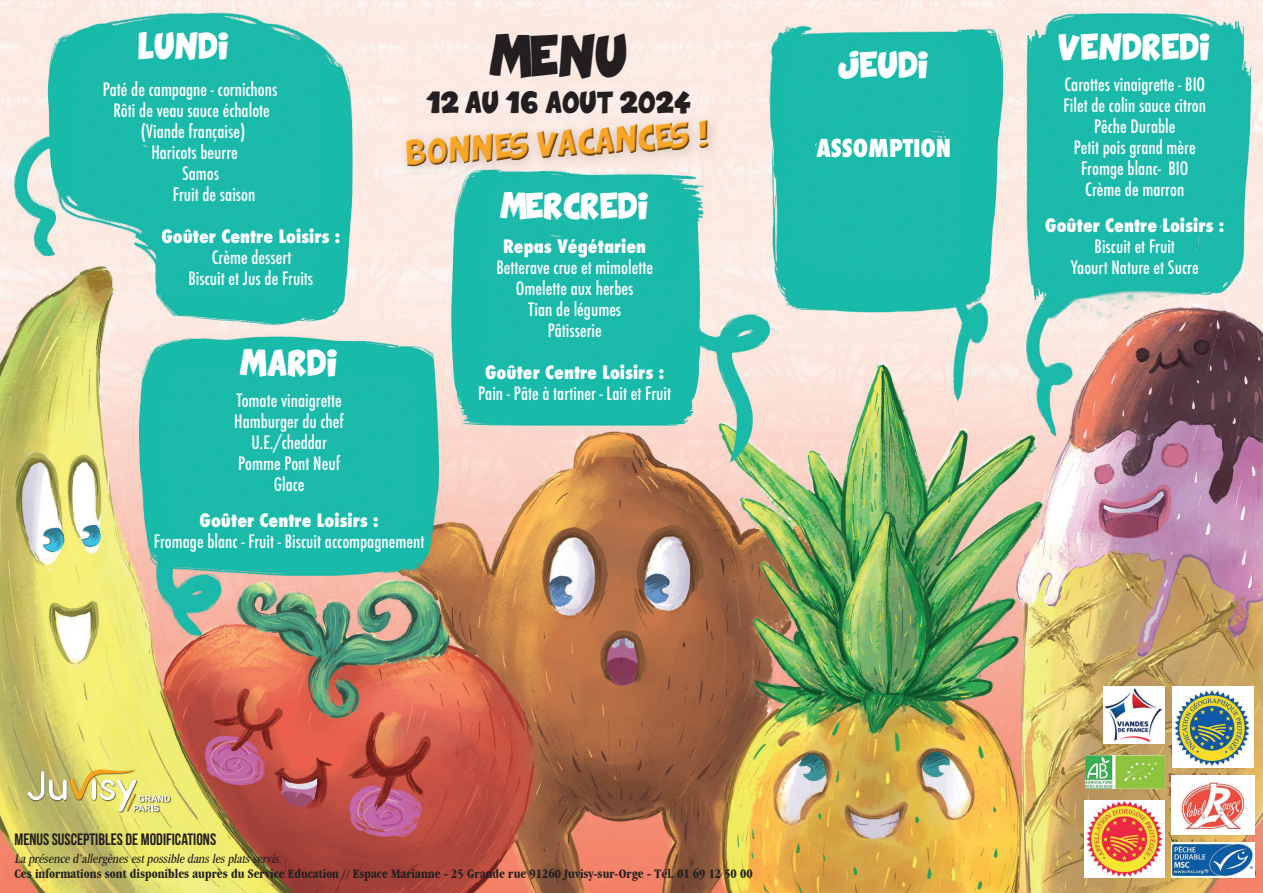
<style>
.page{position:relative;width:1263px;height:893px;background:#fff}
.page>*{position:absolute;margin:0;border:0;box-sizing:border-box;transform-origin:0 0}
.t1{font:28.65px "Comix Loud";color:#231f20}
.t2{font:800 condensed 24px "Futura";color:#fff}
.t3{font:18.45px "Comix Loud";color:#f9a526}
.t4{font:500 condensed 18px/21px "Futura";color:#fff;text-align:center}
.t5{font:800 condensed 18px "Futura";color:#fff}
.t6{font:18px "Comix Loud";color:#fff}
.t7{font:700 16.5px "Bebas Neue";color:#231f20}
.t8{font:15px "Comix Loud";color:#231f20}
.t9{font:700 condensed 13.5px "Garamond IT Cby BT";color:#231f20}
.t10{font:italic condensed 13.5px "Garamond IT Cby BT";color:#231f20}
</style>
<div class="page">
<img style="left:0;top:0;width:1263px;height:893px">
<div style="left:28px;top:769px;width:143px;height:44px;background:#231f20;opacity:.8"></div>
<svg style="left:28px;top:769px;width:142px;height:43px;background:#d7cf7b"></svg>
<img style="left:1171px;top:843px;width:83px;height:34px">
<img style="left:1171px;top:776px;width:83px;height:58px">
<img style="left:1084px;top:800px;width:81px;height:77px">
<img style="left:1173px;top:687px;width:80px;height:80px">
<img style="left:1085px;top:755px;width:80px;height:33px">
<img style="left:1103px;top:687px;width:62px;height:56px">
<div style="left:398px;top:113px;width:323px;height:66px;background:#231f20;opacity:.18"></div>
<svg style="left:404px;top:118px;width:307px;height:51px;background:#e5d6cf"></svg>
<p class="t6" style="left:138px;top:37px;width:93px">LUNDI</p>
<p class="t4" style="left:103px;top:79px;width:176px">Paté de campagne - cornichons</p>
<p class="t4" style="left:113px;top:100px;width:158px">Rôti de veau sauce échalote</p>
<p class="t4" style="left:141px;top:121px;width:106px">(Viande française)</p>
<p class="t4" style="left:151px;top:142px;width:88px">Haricots beurre</p>
<p class="t4" style="left:182px;top:163px;width:39px">Samos</p>
<p class="t4" style="left:173px;top:184px;width:84px">Fruit de saison</p>
<p class="t5" style="left:161px;top:224px;width:180px">Goûter Centre Loisirs :</p>
<p class="t4" style="left:189px;top:247px;width:126px">Crème dessert<br>Biscuit et Jus de Fruits</p>
<h1 class="t1" style="left:489px;top:42px;width:140px">MENU</h1>
<p class="t8" style="left:426px;top:95px;width:266px">12 AU 16 AOUT 2024</p>
<p class="t3" style="left:406px;top:143px;width:305px;rotate:-3deg">BONNES VACANCES !</p>
<p class="t6" style="left:500px;top:197px;width:151px">MERCREDI</p>
<p class="t5" style="left:503px;top:234px;width:144px">Repas Végétarien</p>
<p class="t4" style="left:496px;top:256px;width:158px">Betterave crue et mimolette<br>Omelette aux herbes<br>Tian de légumes<br>Pâtisserie</p>
<p class="t5" style="left:485px;top:360px;width:180px">Goûter Centre Loisirs :</p>
<p class="t4" style="left:478px;top:382px;width:194px">Pain - Pâte à tartiner - Lait et Fruit</p>
<p class="t6" style="left:240px;top:354px;width:101px">MARDI</p>
<p class="t4" style="left:234px;top:390px;width:111px">Tomate vinaigrette<br>Hamburger du chef<br>U.E./cheddar<br>Pomme Pont Neuf<br>Glace</p>
<p class="t5" style="left:200px;top:508px;width:180px">Goûter Centre Loisirs :</p>
<p class="t4" style="left:154px;top:531px;width:272px">Fromage blanc - Fruit - Biscuit accompagnement</p>
<p class="t6" style="left:838px;top:56px;width:94px">JEUDI</p>
<h2 class="t2" style="left:816px;top:132px;width:136px">ASSOMPTION</h2>
<p class="t6" style="left:1058px;top:38px;width:155px">VENDREDI</p>
<p class="t4" style="left:1063px;top:74px;width:144px">Carottes vinaigrette - BIO<br>Filet de colin sauce citron<br>Pêche Durable<br>Petit pois grand mère<br>Fromge blanc- BIO<br>Crème de marron</p>
<p class="t5" style="left:1045px;top:213px;width:180px">Goûter Centre Loisirs :</p>
<p class="t4" style="left:1071px;top:236px;width:129px">Biscuit et Fruit<br>Yaourt Nature et Sucre</p>
<p class="t7" style="left:14px;top:830px;width:203px">MENUS SUSCEPTIBLES DE MODIFICATIONS</p>
<p class="t10" style="left:14px;top:851px;width:271px">La présence d’allergènesestpossible danslesplatsservis.</p>
<p class="t9" style="left:14px;top:865px;width:740px">Ces informations sont disponibles auprès du Service Education // Espace Marianne - 25 Grande rue 91260 Juvisy-sur-Orge - Tél. 01 69 12 50 00</p>
</div>
